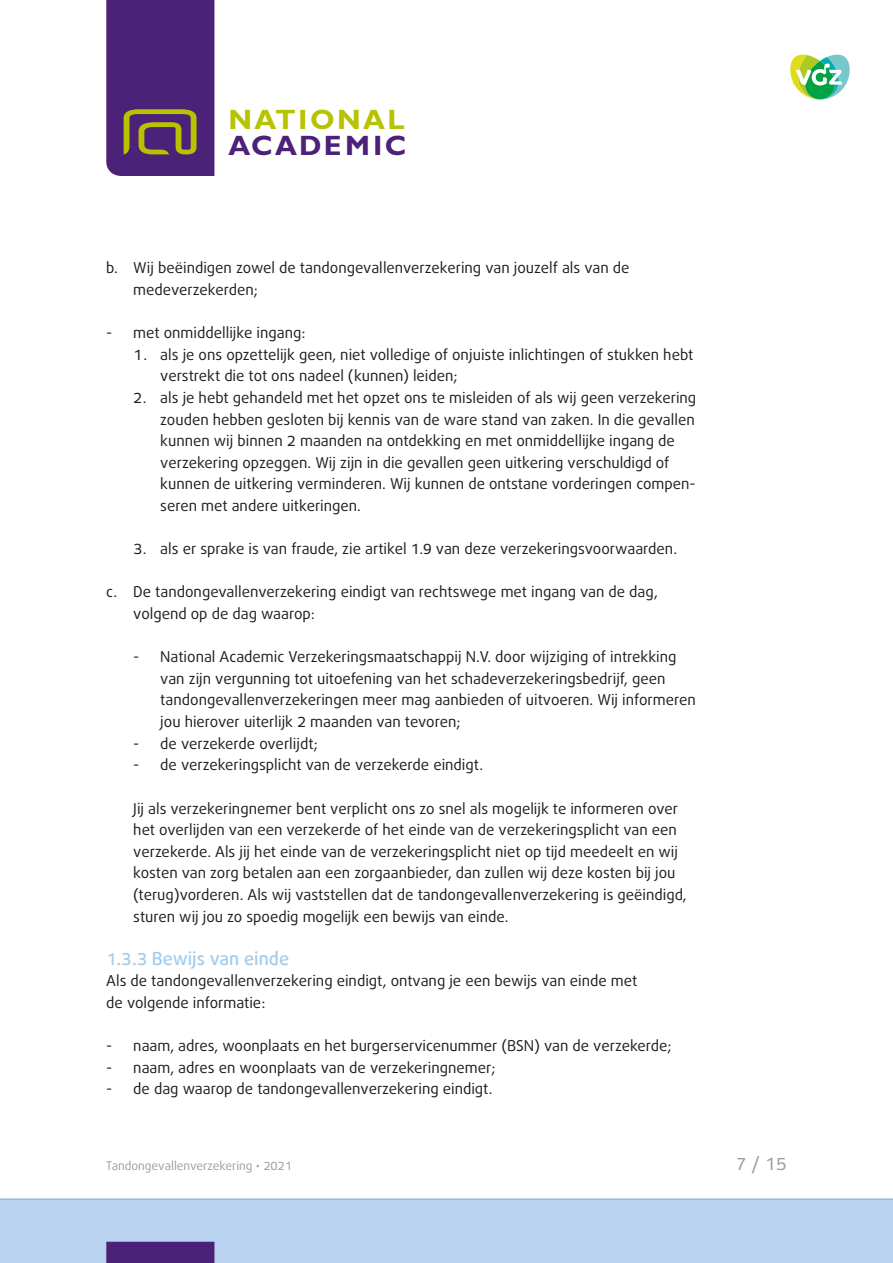
<style>
.page{position:relative;width:893px;height:1263px;background:#fff}
.page>*{position:absolute;margin:0;border:0;box-sizing:border-box;transform-origin:0 0}
.t1{font:700 28.05px "Gill Sans";letter-spacing:.085em;color:#b7c200}
.t2{font:700 28.05px "Gill Sans";letter-spacing:.075em;color:#4c2178}
.t3{font:500 18px "Bagus";color:#a2cdef}
.t4{font:18px "Bagus";color:#9d9d9c}
.t5{font:15px/21.6px "Bagus";color:#1d1d1b}
.t6{font:12px "Bagus";color:#9d9d9c}
</style>
<div class="page">
<svg style="left:106px;top:0;width:108px;height:176px;background:#552e71"></svg>
<svg style="left:790px;top:54px;width:60px;height:46px"></svg>
<div style="left:0;top:1199px;width:893px;height:64px;background:#b9d2ef"></div>
<hr style="left:0;top:1198px;width:893px;height:2px;background:#92bce6">
<div style="left:106px;top:1242px;width:108px;height:21px;background:#4c2178"></div>
<h1 class="t1" style="left:228px;top:103px;width:178px">NATIONAL</h1>
<h1 class="t2" style="left:228px;top:129px;width:179px">ACADEMIC</h1>
<p class="t5" style="left:133px;top:259px;width:498px;text-indent:-27px">b. Wij beëindigen zowel de tandongevallenverzekering van jouzelf als van de medeverzekerden;</p>
<p class="t5" style="left:106px;top:323px;width:201px">- met onmiddellijke ingang:</p>
<p class="t5" style="left:160px;top:345px;width:535px;text-indent:-27px">1. als je ons opzettelijk geen, niet volledige of onjuiste inlichtingen of stukken hebt verstrekt die tot ons nadeel (kunnen) leiden;</p>
<p class="t5" style="left:160px;top:388px;width:537px;text-indent:-27px">2. als je hebt gehandeld met het opzet ons te misleiden of als wij geen verzekering zouden hebben gesloten bij kennis van de ware stand van zaken. In die gevallen kunnen wij binnen 2 maanden na ontdekking en met onmiddellijke ingang de verzekering opzeggen. Wij zijn in die gevallen geen uitkering verschuldigd of kunnen de uitkering verminderen. Wij kunnen de ontstane vorderingen compen&shy;seren met andere uitkeringen.</p>
<p class="t5" style="left:133px;top:539px;width:545px">3. als er sprake is van fraude, zie artikel 1.9 van deze verzekeringsvoorwaarden.</p>
<p class="t5" style="left:133px;top:583px;width:526px;text-indent:-27px">c. De tandongevallenverzekering eindigt van rechtswege met ingang van de dag, volgend op de dag waarop:</p>
<p class="t5" style="left:160px;top:647px;width:537px;text-indent:-27px">- National Academic Verzekeringsmaatschappij N.V. door wijziging of intrekking van zijn vergunning tot uitoefening van het schadeverzekeringsbedrijf, geen tandongevallenverzekeringen meer mag aanbieden of uitvoeren. Wij informeren jou hierover uiterlijk 2 maanden van tevoren;</p>
<p class="t5" style="left:133px;top:734px;width:186px">- de verzekerde overlijdt;</p>
<p class="t5" style="left:133px;top:755px;width:351px">- de verzekeringsplicht van de verzekerde eindigt.</p>
<p class="t5" style="left:133px;top:799px;width:555px">Jij als verzekeringnemer bent verplicht ons zo snel als mogelijk te informeren over het overlijden van een verzekerde of het einde van de verzekeringsplicht van een verzekerde. Als jij het einde van de verzekeringsplicht niet op tijd meedeelt en wij kosten van zorg betalen aan een zorgaanbieder, dan zullen wij deze kosten bij jou (terug)vorderen. Als wij vaststellen dat de tandongevallenverzekering is geëindigd, sturen wij jou zo spoedig mogelijk een bewijs van einde.</p>
<p class="t3" style="left:106px;top:946px;width:184px">1.3.3 Bewijs van einde</p>
<p class="t5" style="left:106px;top:971px;width:533px">Als de tandongevallenverzekering eindigt, ontvang je een bewijs van einde met de volgende informatie:</p>
<p class="t5" style="left:106px;top:1036px;width:567px">- naam, adres, woonplaats en het burgerservicenummer (BSN) van de verzekerde;</p>
<p class="t5" style="left:106px;top:1058px;width:391px">- naam, adres en woonplaats van de verzekeringnemer;</p>
<p class="t5" style="left:106px;top:1079px;width:388px">- de dag waarop de tandongevallenverzekering eindigt.</p>
<p class="t6" style="left:106px;top:1157px;width:187px">Tandongevallenverzekering • 2021</p>
<p class="t4" style="left:736px;top:1151px;width:52px">7 / 15</p>
</div>
